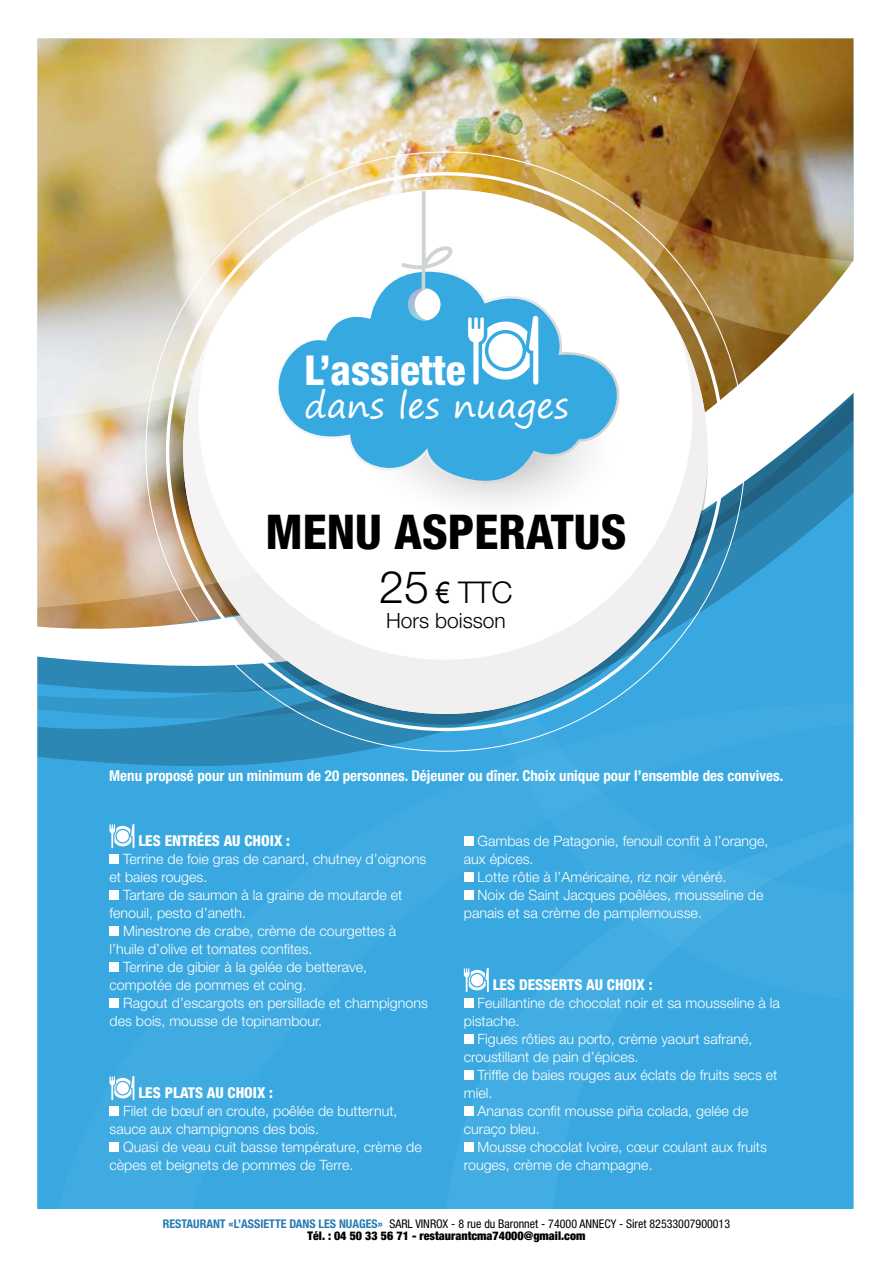
<style>
.page{position:relative;width:893px;height:1263px;background:#fff}
.page>*{position:absolute;margin:0;border:0;box-sizing:border-box;transform-origin:0 0}
.t1{font:800 condensed 48px "Helvetica Neue";color:#000}
.t2{font:800 condensed 41.25px "Helvetica Neue";color:#fff}
.t3{font:34.8px "Segoe Print";color:#fff}
.t4{font:300 30px "Helvetica Neue";color:#000}
.t5{font:300 21px "Helvetica Neue";color:#000}
.t6{font:700 condensed 15px "Helvetica Neue";color:#fff}
.t7{font:800 condensed 15px "Helvetica Neue";color:#fff}
.t8{font:300 14.25px/18px "Helvetica Neue";color:#fff}
.t9{font:condensed 12px/12.6px "Helvetica Neue";color:#000;text-align:center}
.s1{font-size:45px}
.s2{font-family:"Arial Narrow";font-weight:400}
.s3{font-weight:700;color:#277ab4}
.s4{font-weight:900}
</style>
<div class="page">
<img style="left:37px;top:38px;width:817px;height:1171px">
<svg style="left:266px;top:272px;width:362px;height:216px"></svg>
<hr style="left:422px;top:267px;width:3px;height:23px;background:#d1d3d4;border-radius:2px">
<svg style="left:401px;top:191px;width:52px;height:78px"></svg>
<svg style="left:362px;top:288px;width:258px;height:243px"></svg>
<svg style="left:109px;top:824px;width:25px;height:24px"></svg>
<div style="left:109px;top:854px;width:10px;height:10px;background:#fff"></div>
<div style="left:109px;top:890px;width:10px;height:10px;background:#fff"></div>
<div style="left:109px;top:926px;width:10px;height:10px;background:#fff"></div>
<div style="left:109px;top:962px;width:10px;height:10px;background:#fff"></div>
<div style="left:109px;top:998px;width:10px;height:10px;background:#fff"></div>
<svg style="left:109px;top:1076px;width:25px;height:24px"></svg>
<div style="left:109px;top:1106px;width:10px;height:10px;background:#fff"></div>
<div style="left:109px;top:1142px;width:10px;height:10px;background:#fff"></div>
<div style="left:464px;top:836px;width:10px;height:10px;background:#fff"></div>
<div style="left:464px;top:872px;width:10px;height:10px;background:#fff"></div>
<div style="left:464px;top:890px;width:10px;height:10px;background:#fff"></div>
<svg style="left:464px;top:968px;width:25px;height:24px"></svg>
<div style="left:464px;top:998px;width:10px;height:10px;background:#fff"></div>
<div style="left:464px;top:1034px;width:10px;height:10px;background:#fff"></div>
<div style="left:464px;top:1070px;width:10px;height:10px;background:#fff"></div>
<div style="left:464px;top:1106px;width:10px;height:10px;background:#fff"></div>
<div style="left:464px;top:1142px;width:10px;height:10px;background:#fff"></div>
<h2 class="t2" style="left:304px;top:345px;width:163px">L’assiette</h2>
<h3 class="t3" style="left:304px;top:375px;width:266px">dans les nuages</h3>
<h1 class="t1" style="left:265px;top:502px;width:362px">MENU ASPERATUS</h1>
<h3 class="t4" style="left:379px;top:574px;width:135px"><span class="s1">25</span> <span class="s2">€</span> TTC</h3>
<h3 class="t5" style="left:386px;top:608px;width:121px">Hors boisson</h3>
<p class="t6" style="left:109px;top:767px;width:676px">Menu proposé pour un minimum de 20 personnes. Déjeuner ou dîner. Choix unique pour l’ensemble des convives.</p>
<p class="t7" style="left:138px;top:831px;width:153px">LES ENTRÉES AU CHOIX :</p>
<p class="t8" style="left:123px;top:850px;width:305px">Terrine de foie gras de canard, chutney d’oignons</p>
<p class="t8" style="left:109px;top:868px;width:99px">et baies rouges.</p>
<p class="t8" style="left:123px;top:886px;width:281px">Tartare de saumon à la graine de moutarde et</p>
<p class="t8" style="left:109px;top:904px;width:138px">fenouil, pesto d’aneth.</p>
<p class="t8" style="left:123px;top:922px;width:274px">Minestrone de crabe, crème de courgettes à</p>
<p class="t8" style="left:109px;top:940px;width:204px">l’huile d’olive et tomates confites.</p>
<p class="t8" style="left:123px;top:958px;width:245px">Terrine de gibier à la gelée de betterave,</p>
<p class="t8" style="left:109px;top:976px;width:198px">compotée de pommes et coing.</p>
<p class="t8" style="left:123px;top:994px;width:306px">Ragout d’escargots en persillade et champignons</p>
<p class="t8" style="left:109px;top:1012px;width:214px">des bois, mousse de topinambour.</p>
<p class="t7" style="left:138px;top:1083px;width:136px">LES PLATS AU CHOIX :</p>
<p class="t8" style="left:109px;top:1102px;width:289px;text-indent:14px">Filet de bœuf en croute, poêlée de butternut, sauce aux champignons des bois.</p>
<p class="t8" style="left:109px;top:1138px;width:314px;text-indent:14px">Quasi de veau cuit basse température, crème de cèpes et beignets de pommes de Terre.</p>
<p class="t8" style="left:478px;top:832px;width:292px">Gambas de Patagonie, fenouil confit à l’orange,</p>
<p class="t8" style="left:464px;top:850px;width:71px">aux épices.</p>
<p class="t8" style="left:478px;top:868px;width:250px">Lotte rôtie à l’Américaine, riz noir vénéré.</p>
<p class="t8" style="left:478px;top:886px;width:287px">Noix de Saint Jacques poêlées, mousseline de</p>
<p class="t8" style="left:464px;top:904px;width:240px">panais et sa crème de pamplemousse.</p>
<p class="t7" style="left:493px;top:975px;width:161px">LES DESSERTS AU CHOIX :</p>
<p class="t8" style="left:478px;top:994px;width:304px">Feuillantine de chocolat noir et sa mousseline à la</p>
<p class="t8" style="left:464px;top:1012px;width:57px">pistache.</p>
<p class="t8" style="left:478px;top:1030px;width:276px">Figues rôties au porto, crème yaourt safrané,</p>
<p class="t8" style="left:464px;top:1048px;width:176px">croustillant de pain d’épices.</p>
<p class="t8" style="left:478px;top:1066px;width:301px">Triffle de baies rouges aux éclats de fruits secs et</p>
<p class="t8" style="left:464px;top:1084px;width:30px">miel.</p>
<p class="t8" style="left:478px;top:1102px;width:272px">Ananas confit mousse piña colada, gelée de</p>
<p class="t8" style="left:464px;top:1120px;width:78px">curaço bleu.</p>
<p class="t8" style="left:478px;top:1138px;width:291px">Mousse chocolat Ivoire, cœur coulant aux fruits</p>
<p class="t8" style="left:464px;top:1156px;width:190px">rouges, crème de champagne.</p>
<p class="t9" style="left:163px;top:1217px;width:569px"><span class="s3">RESTAURANT «L’ASSIETTE DANS LES NUAGES»</span> SARL VINROX - 8 rue du Baronnet - 74000 ANNECY - Siret 82533007900013<br><span class="s4">Tél. : 04 50 33 56 71 - restaurantcma74000@gmail.com</span></p>
</div>
